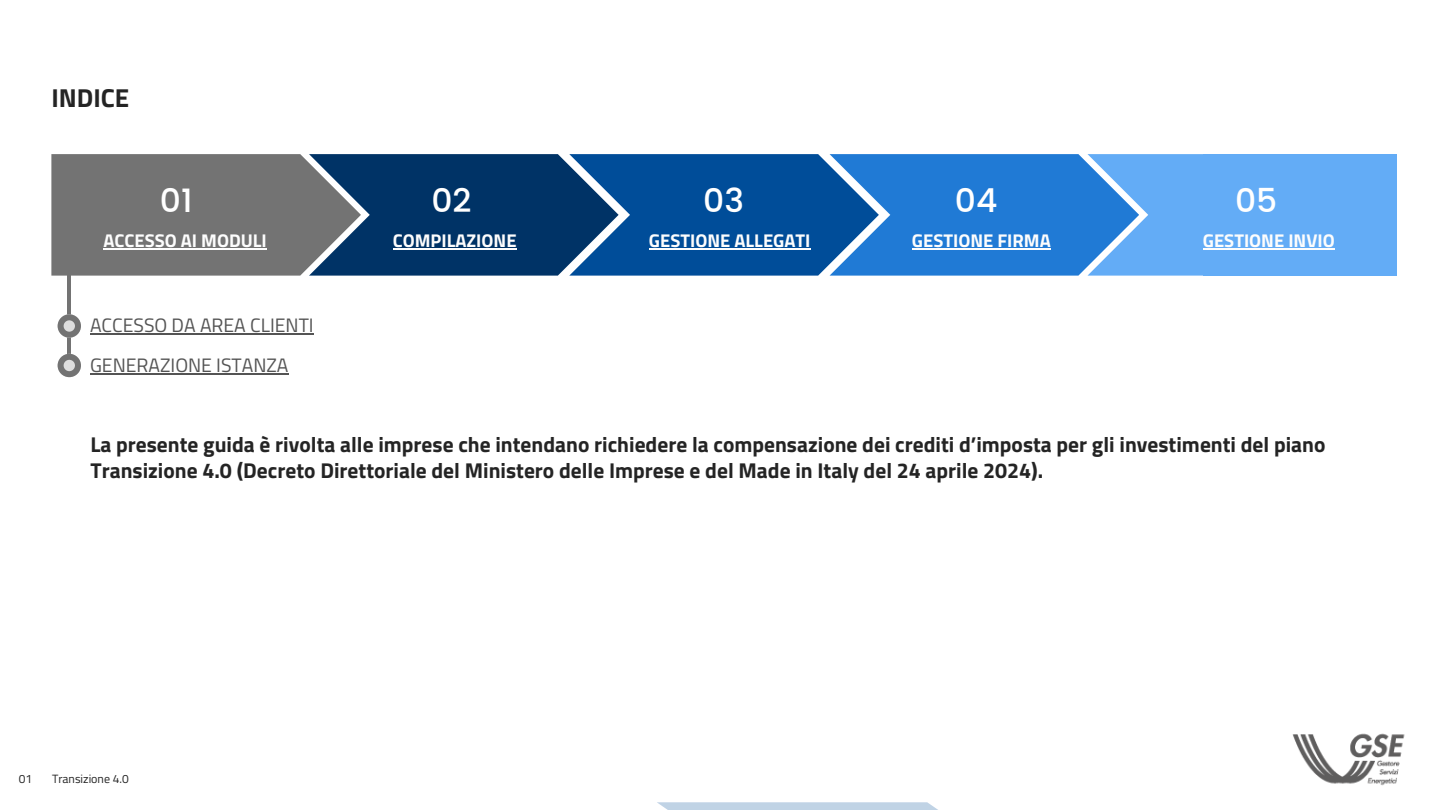
<style>
.page{position:relative;width:1440px;height:810px;background:#fff}
.page>*{position:absolute;margin:0;border:0;box-sizing:border-box;transform-origin:0 0}
.t1{font:500 33px "Poppins";color:#fff}
.t2{font:700 26px "Titillium Web";color:#242424}
.t3{font:700 21.5px/26.3px "Titillium Web";color:#242424}
.t4{font:19.4px "Titillium Web";color:#545454}
.t5{font:700 18.4px "Titillium Web";color:#fdfdfd}
.t6{font:12px "Titillium Web";color:#242424}
</style>
<div class="page">
<svg style="left:51px;top:154px;width:1153px;height:122px;background:#34689c"></svg>
<div style="left:1204px;top:154px;width:193px;height:122px;background:#63acf6"></div>
<img style="left:1292px;top:733px;width:113px;height:53px">
<hr style="left:393px;top:248px;width:124px;height:2px;background:#fdfdfd">
<hr style="left:649px;top:248px;width:162px;height:2px;background:#fdfdfd">
<hr style="left:103px;top:248px;width:164px;height:2px;background:#fdfdfd">
<hr style="left:912px;top:248px;width:139px;height:2px;background:#fdfdfd">
<hr style="left:1203px;top:248px;width:132px;height:2px;background:#fdfdfd">
<hr style="left:67px;top:265px;width:4px;height:99px;background:#737373">
<svg style="left:58px;top:314px;width:23px;height:24px"></svg>
<svg style="left:58px;top:354px;width:23px;height:23px"></svg>
<hr style="left:90px;top:333px;width:224px;height:2px;background:#545454">
<hr style="left:90px;top:373px;width:199px;height:2px;background:#545454">
<svg style="left:657px;top:802px;width:281px;height:8px;background:#c4d6e6"></svg>
<h2 class="t2" style="left:51px;top:78px;width:79px">INDICE</h2>
<h4 class="t1" style="left:160px;top:181px;width:34px">01</h4>
<p class="t1" style="left:432px;top:181px;width:42px">02</p>
<h4 class="t1" style="left:703px;top:181px;width:42px">03</h4>
<p class="t1" style="left:955px;top:181px;width:44px">04</p>
<h4 class="t1" style="left:1235px;top:181px;width:44px">05</h4>
<p class="t5" style="left:103px;top:226px;width:165px">ACCESSO AI MODULI</p>
<p class="t5" style="left:393px;top:226px;width:125px">COMPILAZIONE</p>
<h4 class="t5" style="left:649px;top:226px;width:163px">GESTIONE ALLEGATI</h4>
<p class="t4" style="left:90px;top:310px;width:225px">ACCESSO DA AREA CLIENTI</p>
<p class="t4" style="left:90px;top:350px;width:200px">GENERAZIONE ISTANZA</p>
<h3 class="t5" style="left:912px;top:226px;width:140px">GESTIONE FIRMA</h3>
<p class="t5" style="left:1203px;top:226px;width:133px">GESTIONE INVIO</p>
<p class="t3" style="left:90px;top:430px;width:1237px">La presente guida è rivolta alle imprese che intendano richiedere la compensazione dei crediti d’imposta per gli investimenti del piano<br>Transizione 4.0 (Decreto Direttoriale del Ministero delle Imprese e del Made in Italy del 24 aprile 2024).</p>
<h2 class="t6" style="left:19px;top:769px;width:15px">01</h2>
<h4 class="t6" style="left:52px;top:769px;width:78px">Transizione 4.0</h4>
</div>
